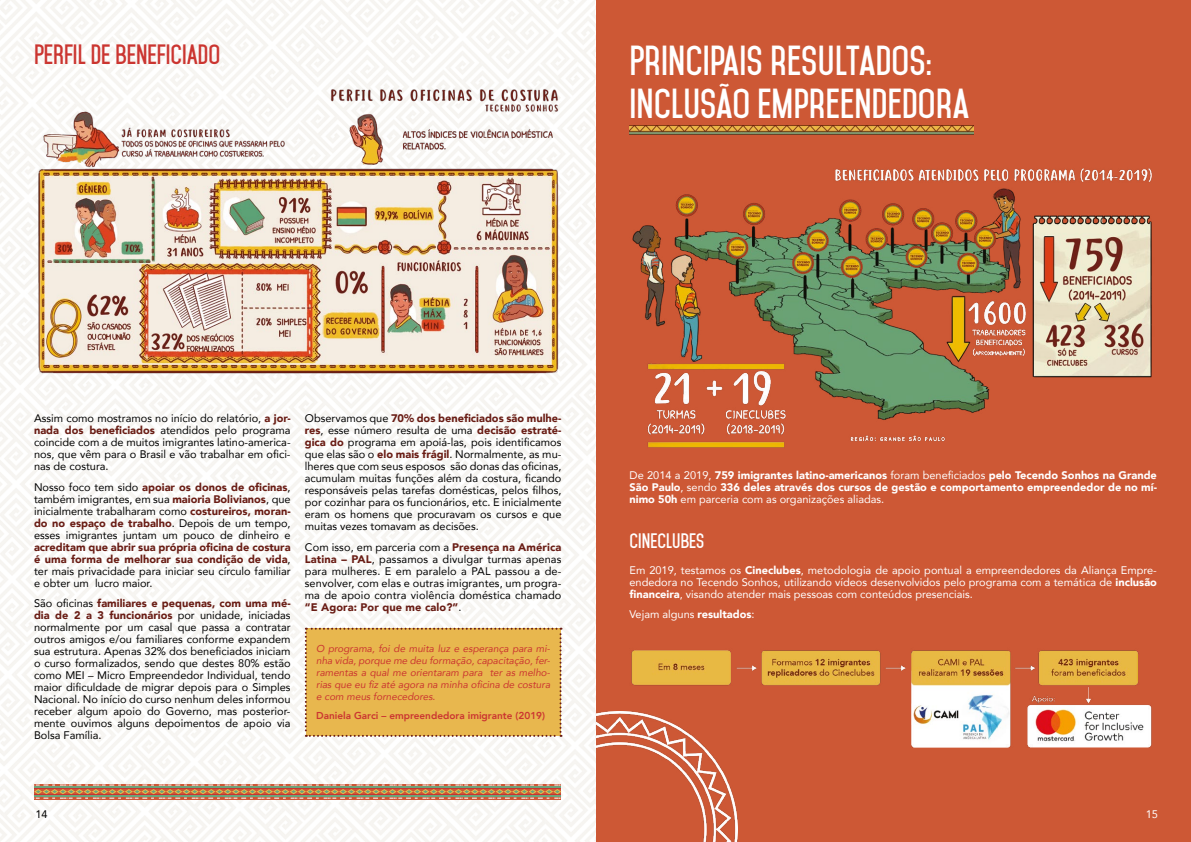
<style>
.page{position:relative;width:1191px;height:842px;background:#fff}
.page>*{position:absolute;margin:0;border:0;box-sizing:border-box;transform-origin:0 0}
.t1{font:700 36px/43.2px "Mohave";color:#fff}
.t2{font:700 24px "Mohave";color:#cb3530}
.t3{font:700 18px "Mohave";color:#fff}
.t4{font:11px/12px "Avenir";color:#000;text-align:justify}
.t5{font:11px/12px "Avenir";color:#fff;text-align:justify}
.t6{font:900 11px/12px "Avenir";color:#fff;text-align:justify}
.t7{font:900 11px/12px "Avenir";color:#691c14;text-align:justify}
.t8{font:italic 10px/12px "Avenir";color:#cb3530;text-align:justify}
.t9{font:800 10px "Avenir";color:#cb3530}
.s1{font-weight:900;color:#691c14}
.s2{font-weight:400;color:#000}
.s3{font-weight:400}
.s4{font-weight:900}
</style>
<div class="page">
<img style="left:0;top:0;width:596px;height:842px">
<svg style="left:495px;top:784px;width:33px;height:1px"></svg>
<svg style="left:528px;top:784px;width:33px;height:1px"></svg>
<svg style="left:429px;top:784px;width:33px;height:1px"></svg>
<svg style="left:462px;top:784px;width:33px;height:1px"></svg>
<svg style="left:364px;top:784px;width:33px;height:1px"></svg>
<svg style="left:397px;top:784px;width:32px;height:1px"></svg>
<svg style="left:298px;top:784px;width:33px;height:1px"></svg>
<svg style="left:331px;top:784px;width:33px;height:1px"></svg>
<svg style="left:232px;top:784px;width:33px;height:1px"></svg>
<svg style="left:265px;top:784px;width:33px;height:1px"></svg>
<svg style="left:166px;top:784px;width:33px;height:1px"></svg>
<svg style="left:199px;top:784px;width:33px;height:1px"></svg>
<svg style="left:100px;top:784px;width:33px;height:1px"></svg>
<svg style="left:133px;top:784px;width:33px;height:1px"></svg>
<svg style="left:34px;top:784px;width:33px;height:1px"></svg>
<svg style="left:67px;top:784px;width:33px;height:1px"></svg>
<svg style="left:34px;top:785px;width:528px;height:14px;background:#b0825b"></svg>
<img style="left:34px;top:86px;width:527px;height:290px">
<div style="left:305px;top:628px;width:256px;height:109px;background:#e8b74e"></div>
<div style="left:596px;top:0;width:595px;height:842px;background:#cd5835"></div>
<img style="left:632px;top:168px;width:520px;height:280px">
<img style="left:596px;top:711px;width:142px;height:131px">
<img style="left:629px;top:650px;width:523px;height:112px">
<img style="left:629px;top:126px;width:344px;height:9px">
<h2 class="t2" style="left:34px;top:40px;width:188px">PERFIL DE BENEFICIADO</h2>
<h1 class="t1" style="left:629px;top:40px;width:341px">PRINCIPAIS RESULTADOS:<br>INCLUSÃO EMPREENDEDORA</h1>
<p class="t4" style="left:34px;top:412px;width:258px">Assim como mostramos no início do relatório, <span class="s1">a jor&shy;nada dos beneficiados</span> atendidos pelo programa coincide com a de muitos imigrantes latino-america&shy;nos, que vêm para o Brasil e vão trabalhar em ofici&shy;nas de costura.</p>
<p class="t4" style="left:34px;top:480px;width:258px">Nosso foco tem sido <span class="s1">apoiar os donos de oficinas</span>, também imigrantes, em sua <span class="s1">maioria Bolivianos</span>, que inicialmente trabalharam como <span class="s1">costureiros, moran&shy;do no espaço de trabalho</span>. Depois de um tempo, esses imigrantes juntam um pouco de dinheiro e</p>
<p class="t7" style="left:34px;top:540px;width:258px">acreditam que abrir sua própria oficina de costura é uma forma de melhorar sua condição de vida<span class="s2">, ter mais privacidade para iniciar seu círculo familiar e obter um lucro maior.</span></p>
<p class="t4" style="left:34px;top:597px;width:258px">São oficinas <span class="s1">familiares e pequenas, com uma mé&shy;dia de 2 a 3 funcionários</span> por unidade, iniciadas normalmente por um casal que passa a contratar outros amigos e/ou familiares conforme expandem sua estrutura. Apenas 32% dos beneficiados iniciam o curso formalizados, sendo que destes 80% estão como MEI – Micro Empreendedor Individual, tendo maior dificuldade de migrar depois para o Simples Nacional. No início do curso nenhum deles informou receber algum apoio do Governo, mas posterior&shy;mente ouvimos alguns depoimentos de apoio via Bolsa Família.</p>
<p class="t4" style="left:305px;top:412px;width:258px">Observamos que <span class="s1">70% dos beneficiados são mulhe&shy;res</span>, esse número resulta de uma <span class="s1">decisão estraté&shy;gica do</span> programa em apoiá-las, pois identificamos que elas são o <span class="s1">elo mais frágil</span>. Normalmente, as mu&shy;lheres que com seus esposos são donas das oficinas, acumulam muitas funções além da costura, ficando responsáveis pelas tarefas domésticas, pelos filhos, por cozinhar para os funcionários, etc. E inicialmente eram os homens que procuravam os cursos e que muitas vezes tomavam as decisões.</p>
<p class="t4" style="left:305px;top:540px;width:258px">Com isso, em parceria com a <span class="s1">Presença na América Latina – PAL</span>, passamos a divulgar turmas apenas para mulheres. E em paralelo a PAL passou a de&shy;senvolver, com elas e outras imigrantes, um progra&shy;ma de apoio contra violência doméstica chamado <span class="s1">“E Agora: Por que me calo?”</span>.</p>
<p class="t8" style="left:316px;top:642px;width:235px">O programa, foi de muita luz e esperança para mi&shy;nha vida, porque me deu formação, capacitação, fer&shy;ramentas a qual me orientaram para ter as melho&shy;rias que eu fiz até agora na minha oficina de costura e com meus fornecedores.</p>
<p class="t9" style="left:316px;top:708px;width:230px">Daniela Garci – empreendedora imigrante (2019)</p>
<p class="t6" style="left:629px;top:469px;width:529px"><span class="s3">De 2014 a 2019,</span> 759 imigrantes latino-americanos <span class="s3">foram beneficiados</span> pelo Tecendo Sonhos na Grande São Paulo<span class="s3">, sendo</span> 336 deles através dos cursos de gestão e comportamento empreendedor de no mí&shy;nimo 50h <span class="s3">em parceria com as organizações aliadas.</span></p>
<h3 class="t3" style="left:629px;top:529px;width:76px">CINECLUBES</h3>
<p class="t5" style="left:629px;top:564px;width:529px">Em 2019, testamos os <span class="s4">Cineclubes</span>, metodologia de apoio pontual a empreendedores da Aliança Empre&shy;endedora no Tecendo Sonhos, utilizando vídeos desenvolvidos pelo programa com a temática de <span class="s4">inclusão financeira</span>, visando atender mais pessoas com conteúdos presenciais.</p>
<p class="t5" style="left:629px;top:608px;width:127px">Vejam alguns <span class="s4">resultados</span>:</p>
<p class="t4" style="left:35px;top:808px;width:14px">14</p>
<p class="t5" style="left:1145px;top:808px;width:14px">15</p>
</div>
